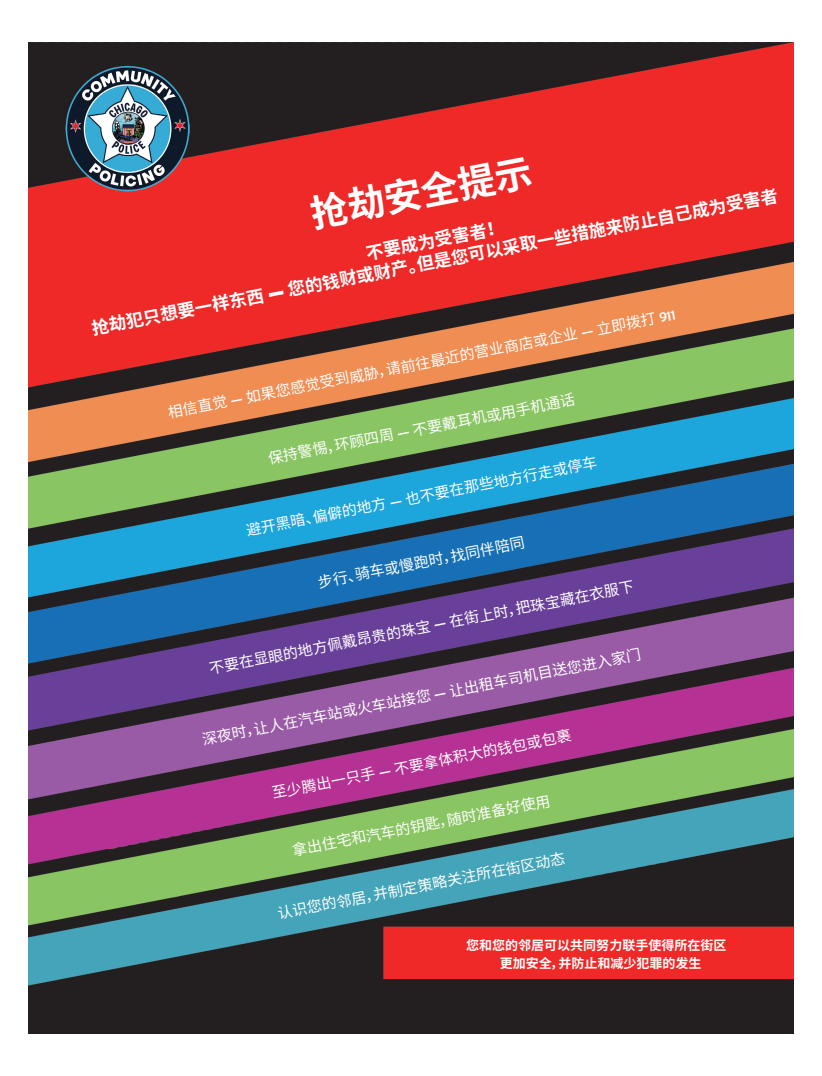
<style>
.page{position:relative;width:822px;height:1076px;background:#fff}
.page>*{position:absolute;margin:0;border:0;box-sizing:border-box;transform-origin:0 0}
.t1{font:700 37.5px "Noto Sans CJ Ksc";color:#fff}
.t2{font:700 17.5px "Noto Sans CJ Ksc";color:#fff}
.t3{font:15px "Noto Sans CJ Ksc";color:#fff}
.Paragraph_Style1{font:700 13px/17.5px "Noto Sans CJ Ksc";color:#fefefe}
.s1{font-family:"Berlin Sans FB"}
</style>
<div class="page">
<img style="left:28px;top:43px;width:765px;height:990px">
<p class="t1" style="left:307px;top:193px;width:226px;rotate:-11deg">抢劫安全提示</p>
<p class="t2" style="left:90px;top:318px;width:700px;rotate:-11deg">抢劫犯只想要一样东西 <span class="s1">—</span> 您的钱财或财产。但是您可以采取一些措施来防止自己成为受害者</p>
<p class="t2" style="left:364px;top:244px;width:142px;rotate:-11deg">不要成为受害者！</p>
<p class="t3" style="left:167px;top:404px;width:518px;rotate:-11deg">相信直觉 <span class="s1">—</span> 如果您感觉受到威胁，请前往最近的营业商店或企业 <span class="s1">—</span> 立即拨打 <span class="s1">911</span></p>
<p class="t3" style="left:267px;top:450px;width:313px;rotate:-11deg">保持警惕，环顾四周 <span class="s1">—</span> 不要戴耳机或用手机通话</p>
<p class="t3" style="left:245px;top:521px;width:358px;rotate:-11deg">避开黑暗、偏僻的地方 <span class="s1">—</span> 也不要在那些地方行走或停车</p>
<p class="t3" style="left:317px;top:573px;width:211px;rotate:-11deg">步行、骑车或慢跑时，找同伴陪同</p>
<p class="t3" style="left:208px;top:660px;width:433px;rotate:-11deg">不要在显眼的地方佩戴昂贵的珠宝 <span class="s1">—</span> 在街上时，把珠宝藏在衣服下</p>
<p class="t3" style="left:201px;top:730px;width:448px;rotate:-11deg">深夜时，让人在汽车站或火车站接您 <span class="s1">—</span> 让出租车司机目送您进入家门</p>
<p class="t3" style="left:270px;top:784px;width:306px;rotate:-11deg">至少腾出一只手 <span class="s1">—</span> 不要拿体积大的钱包或包裹</p>
<p class="t3" style="left:291px;top:841px;width:264px;rotate:-11deg">拿出住宅和汽车的钥匙，随时准备好使用</p>
<p class="t3" style="left:276px;top:904px;width:294px;rotate:-11deg">认识您的邻居，并制定策略关注所在街区动态</p>
<p class="Paragraph_Style1" style="left:500px;top:936px;width:228px;text-indent:-34px">您和您的邻居可以共同努力联手使得所在街区更加安全，并防止和减少犯罪的发生</p>
</div>
